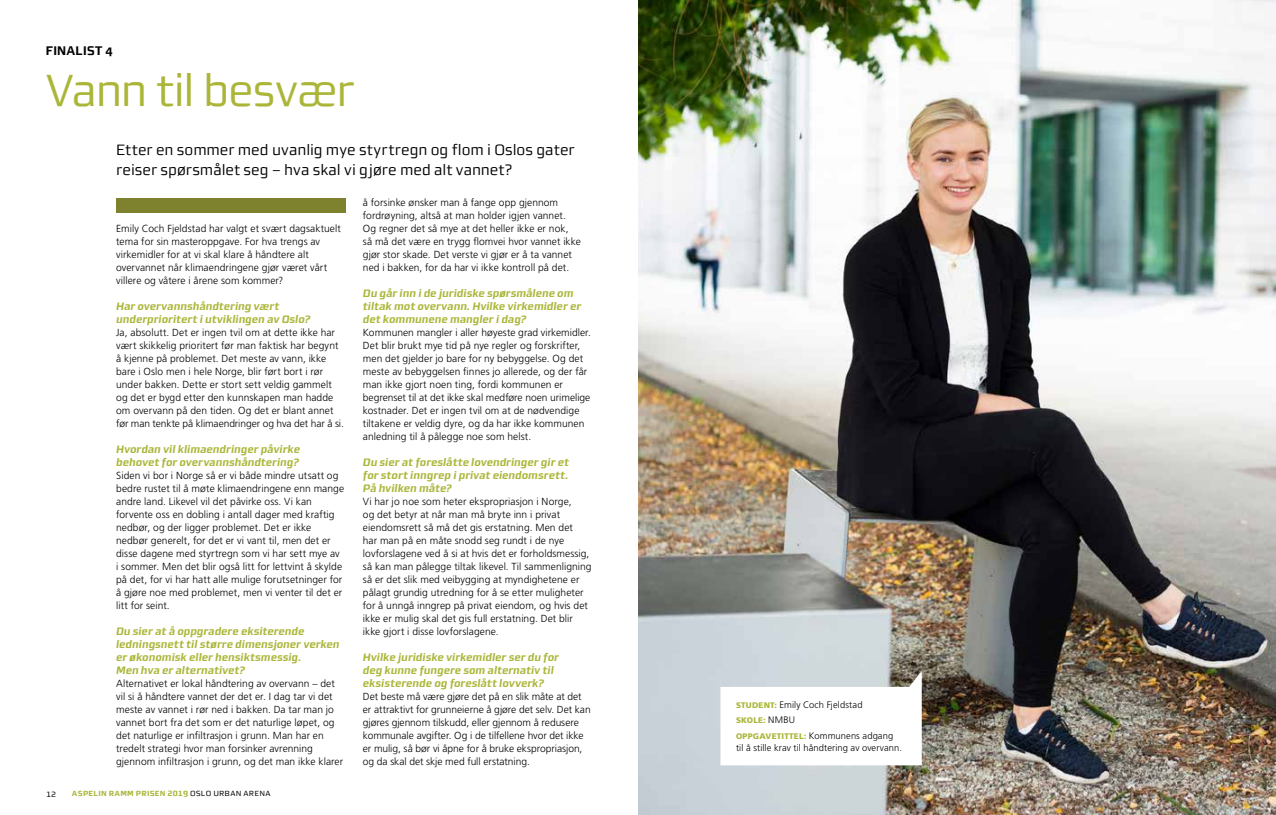
<style>
.page{position:relative;width:1276px;height:815px;background:#fff}
.page>*{position:absolute;margin:0;border:0;box-sizing:border-box;transform-origin:0 0}
.t1{font:45px "Morgan Sn Office";letter-spacing:-.03em;color:#abb639}
.t2{font:15px/20px "Morgan Sn Office";color:#000}
.t3{font:700 12.5px "Morgan Sn Office";letter-spacing:.015em;color:#000}
.t4{font:italic 700 10.88px/13px "Morgan Sn Office";letter-spacing:.01em;color:#abb639}
.t5{font:300 10.25px/13px "Frutiger";letter-spacing:.005em;color:#000}
.t6{font:300 9.38px/11.9px "Frutiger";letter-spacing:.01em;color:#000}
.t7{font:700 8.75px "Morgan Sn Expert";letter-spacing:.025em;color:#abb639}
.t8{font:8.75px "Morgan Sn Office";color:#000}
.t9{font:900 8.12px "Frutiger";letter-spacing:.025em;color:#abb639}
.s1{font-family:"Morgan Sn Caps";font-weight:400;color:#000}
.s2{font-weight:900;font-size:8.12px;color:#abb639}
.s3{font-weight:300;font-size:9.38px;color:#000}
</style>
<div class="page">
<img style="left:638px;top:0;width:638px;height:815px">
<div style="left:116px;top:198px;width:229px;height:15px;background:#7e812e"></div>
<svg style="left:720px;top:671px;width:201px;height:94px"></svg>
<p class="t3" style="left:46px;top:44px;width:69px">FINALIST 4</p>
<h1 class="t1" style="left:46px;top:64px;width:311px">Vann til besvær</h1>
<h2 class="t2" style="left:116px;top:140px;width:460px">Etter en sommer med uvanlig mye styrtregn og flom i Oslos gater reiser spørsmålet seg – hva skal vi gjøre med alt vannet?</h2>
<p class="t5" style="left:116px;top:222px;width:226px">Emily Coch Fjeldstad har valgt et svært dagsaktuelt tema for sin masteroppgave. For hva trengs av virkemidler for at vi skal klare å håndtere alt overvannet når klimaendringene gjør været vårt villere og våtere i årene som kommer?</p>
<p class="t4" style="left:116px;top:300px;width:196px">Har overvannshåndtering vært underprioritert i utviklingen av Oslo?</p>
<p class="t5" style="left:116px;top:326px;width:229px">Ja, absolutt. Det er ingen tvil om at dette ikke har vært skikkelig prioritert før man faktisk har begynt å kjenne på problemet. Det meste av vann, ikke bare i Oslo men i hele Norge, blir ført bort i rør under bakken. Dette er stort sett veldig gammelt og det er bygd etter den kunnskapen man hadde om overvann på den tiden. Og det er blant annet før man tenkte på klimaendringer og hva det har å si.</p>
<p class="t4" style="left:116px;top:443px;width:185px">Hvordan vil klimaendringer påvirke behovet for overvannshåndtering?</p>
<p class="t5" style="left:116px;top:469px;width:229px">Siden vi bor i Norge så er vi både mindre utsatt og bedre rustet til å møte klimaendringene enn mange andre land. Likevel vil det påvirke oss. Vi kan forvente oss en dobling i antall dager med kraftig nedbør, og der ligger problemet. Det er ikke nedbør generelt, for det er vi vant til, men det er disse dagene med styrtregn som vi har sett mye av i sommer. Men det blir også litt for lettvint å skylde på det, for vi har hatt alle mulige forutsetninger for å gjøre noe med problemet, men vi venter til det er litt for seint.</p>
<p class="t4" style="left:116px;top:625px;width:225px">Du sier at å oppgradere eksiterende ledningsnett til større dimensjoner verken er økonomisk eller hensiktsmessig.<br>Men hva er alternativet?</p>
<p class="t5" style="left:116px;top:677px;width:228px">Alternativet er lokal håndtering av overvann – det vil si å håndtere vannet der det er. I dag tar vi det meste av vannet i rør ned i bakken. Da tar man jo vannet bort fra det som er det naturlige løpet, og det naturlige er infiltrasjon i grunn. Man har en tredelt strategi hvor man forsinker avrenning gjennom infiltrasjon i grunn, og det man ikke klarer</p>
<p class="t8" style="left:46px;top:789px;width:12px">12</p>
<p class="t7" style="left:72px;top:788px;width:200px">ASPELIN RAMM PRISEN 2019 <span class="s1">OSLO URBAN ARENA</span></p>
<p class="t5" style="left:363px;top:196px;width:219px">å forsinke ønsker man å fange opp gjennom fordrøyning, altså at man holder igjen vannet.<br>Og regner det så mye at det heller ikke er nok,<br>så må det være en trygg flomvei hvor vannet ikke gjør stor skade. Det verste vi gjør er å ta vannet ned i bakken, for da har vi ikke kontroll på det.</p>
<p class="t4" style="left:363px;top:287px;width:220px">Du går inn i de juridiske spørsmålene om tiltak mot overvann. Hvilke virkemidler er det kommunene mangler i dag?</p>
<p class="t5" style="left:363px;top:326px;width:229px">Kommunen mangler i aller høyeste grad virkemidler.<br>Det blir brukt mye tid på nye regler og forskrifter, men det gjelder jo bare for ny bebyggelse. Og det meste av bebyggelsen finnes jo allerede, og der får man ikke gjort noen ting, fordi kommunen er begrenset til at det ikke skal medføre noen urimelige kostnader. Det er ingen tvil om at de nødvendige tiltakene er veldig dyre, og da har ikke kommunen anledning til å pålegge noe som helst.</p>
<p class="t4" style="left:363px;top:456px;width:208px;text-align:justify">Du sier at foreslåtte lovendringer gir et for stort inngrep i privat eiendomsrett.<br>På hvilken måte?</p>
<p class="t5" style="left:363px;top:495px;width:230px">Vi har jo noe som heter ekspropriasjon i Norge,<br>og det betyr at når man må bryte inn i privat eiendomsrett så må det gis erstatning. Men det<br>har man på en måte snodd seg rundt i de nye lovforslagene ved å si at hvis det er forholdsmessig, så kan man pålegge tiltak likevel. Til sammenligning så er det slik med veibygging at myndighetene er pålagt grundig utredning for å se etter muligheter for å unngå inngrep på privat eiendom, og hvis det ikke er mulig skal det gis full erstatning. Det blir ikke gjort i disse lovforslagene.</p>
<p class="t4" style="left:363px;top:651px;width:198px">Hvilke juridiske virkemidler ser du for deg kunne fungere som alternativ til eksisterende og foreslått lovverk?</p>
<p class="t5" style="left:363px;top:690px;width:229px">Det beste må være gjøre det på en slik måte at det er attraktivt for grunneierne å gjøre det selv. Det kan gjøres gjennom tilskudd, eller gjennom å redusere kommunale avgifter. Og i de tilfellene hvor det ikke er mulig, så bør vi åpne for å bruke ekspropriasjon, og da skal det skje med full erstatning.</p>
<p class="t6" style="left:736px;top:699px;width:128px"><span class="s2">STUDENT:</span> Emily Coch Fjeldstad</p>
<p class="t9" style="left:736px;top:716px;width:60px">SKOLE: <span class="s3">NMBU</span></p>
<p class="t6" style="left:736px;top:730px;width:167px"><span class="s2">OPPGAVETITTEL:</span> Kommunens adgang til å stille krav til håndtering av overvann.</p>
</div>
